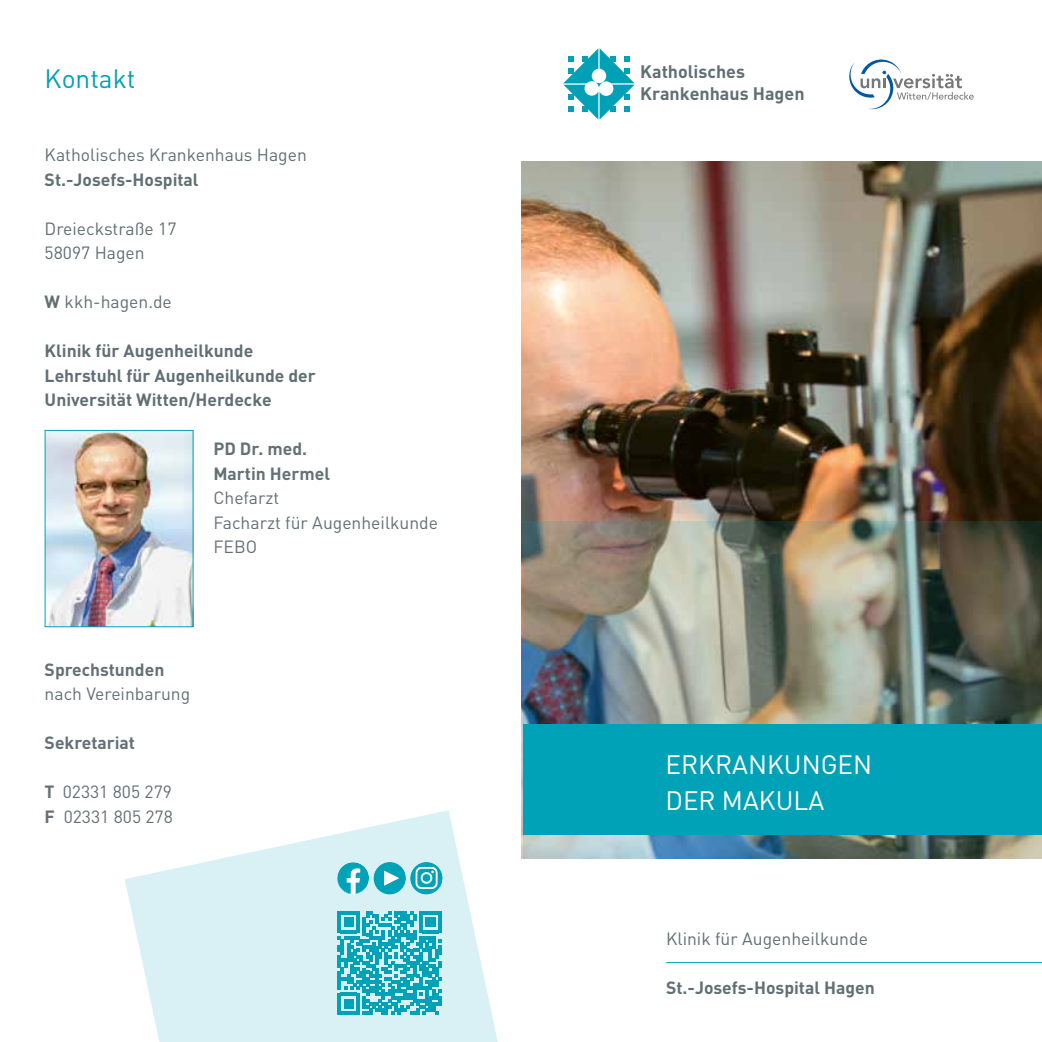
<style>
.page{position:relative;width:1042px;height:1042px;background:#fff}
.page>*{position:absolute;margin:0;border:0;box-sizing:border-box;transform-origin:0 0}
.t1{font:26.25px/36.8px "DIN Pro";color:#fff}
.t2{font:26.25px "DIN Pro";color:#00a2b8}
.t3{font:700 17.85px/21.5px "DIN Pro";color:#616f74}
.t4{font:700 17.5px/24.5px "DIN Pro";color:#616f74}
.t5{font:17.5px/24.5px "DIN Pro";color:#616f74}
.t6{font:17.5px/24.5px "DIN Pro";color:#647075}
.t7{font:700 17.5px/24.5px "DIN Pro";color:#647075}
.s1{font-weight:700}
</style>
<div class="page">
<img style="left:522px;top:161px;width:520px;height:697px">
<hr style="left:666px;top:962px;width:376px;height:1px;background:#00a2b8">
<img style="left:523px;top:521px;width:519px;height:337px">
<div style="left:523px;top:724px;width:519px;height:110px;background:#00a2b8"></div>
<svg style="left:563px;top:48px;width:71px;height:72px"></svg>
<svg style="left:849px;top:60px;width:125px;height:50px"></svg>
<img style="left:47px;top:432px;width:144px;height:193px">
<svg style="left:125px;top:810px;width:373px;height:232px;fill:#d9f1f4"></svg>
<svg style="left:410px;top:862px;width:32px;height:32px"></svg>
<svg style="left:338px;top:911px;width:103px;height:104px"></svg>
<svg style="left:337px;top:862px;width:32px;height:32px"></svg>
<div style="left:374px;top:862px;width:32px;height:32px;background:#00a2b8;border-radius:50%"></div>
<div style="left:411px;top:862px;width:31px;height:32px;background:#00a2b8;border-radius:50%"></div>
<svg style="left:415px;top:867px;width:23px;height:23px"></svg>
<div style="left:421px;top:872px;width:11px;height:12px;border:2px solid #fff;border-radius:50%"></div>
<svg style="left:384px;top:870px;width:15px;height:16px"></svg>
<h1 class="t2" style="left:45px;top:60px;width:92px">Kontakt</h1>
<p class="t5" style="left:45px;top:142px;width:264px">Katholisches Krankenhaus Hagen</p>
<p class="t4" style="left:45px;top:166px;width:155px">St.-Josefs-Hospital</p>
<p class="t5" style="left:45px;top:215px;width:133px">Dreieckstraße 17<br>58097 Hagen</p>
<p class="t5" style="left:45px;top:289px;width:129px"><span class="s1">W</span> kkh-hagen.de</p>
<p class="t4" style="left:45px;top:338px;width:273px">Klinik für Augenheilkunde<br>Lehrstuhl für Augenheilkunde der<br>Universität Witten/Herdecke</p>
<p class="t7" style="left:213px;top:436px;width:118px">PD Dr. med.<br>Martin Hermel</p>
<p class="t6" style="left:213px;top:485px;width:226px">Chefarzt<br>Facharzt für Augenheilkunde<br>FEBO</p>
<p class="t7" style="left:45px;top:656px;width:121px">Sprechstunden</p>
<p class="t6" style="left:45px;top:681px;width:147px">nach Vereinbarung</p>
<p class="t7" style="left:45px;top:730px;width:92px">Sekretariat</p>
<p class="t6" style="left:45px;top:779px;width:130px"><span class="s1">T</span> 02331 805 279<br><span class="s1">F</span> 02331 805 278</p>
<p class="t3" style="left:640px;top:61px;width:166px">Katholisches<br>Krankenhaus Hagen</p>
<h1 class="t1" style="left:665px;top:745px;width:208px">ERKRANKUNGEN<br>DER MAKULA</h1>
<p class="t5" style="left:666px;top:926px;width:203px">Klinik für Augenheilkunde</p>
<p class="t4" style="left:666px;top:975px;width:210px">St.-Josefs-Hospital Hagen</p>
</div>
